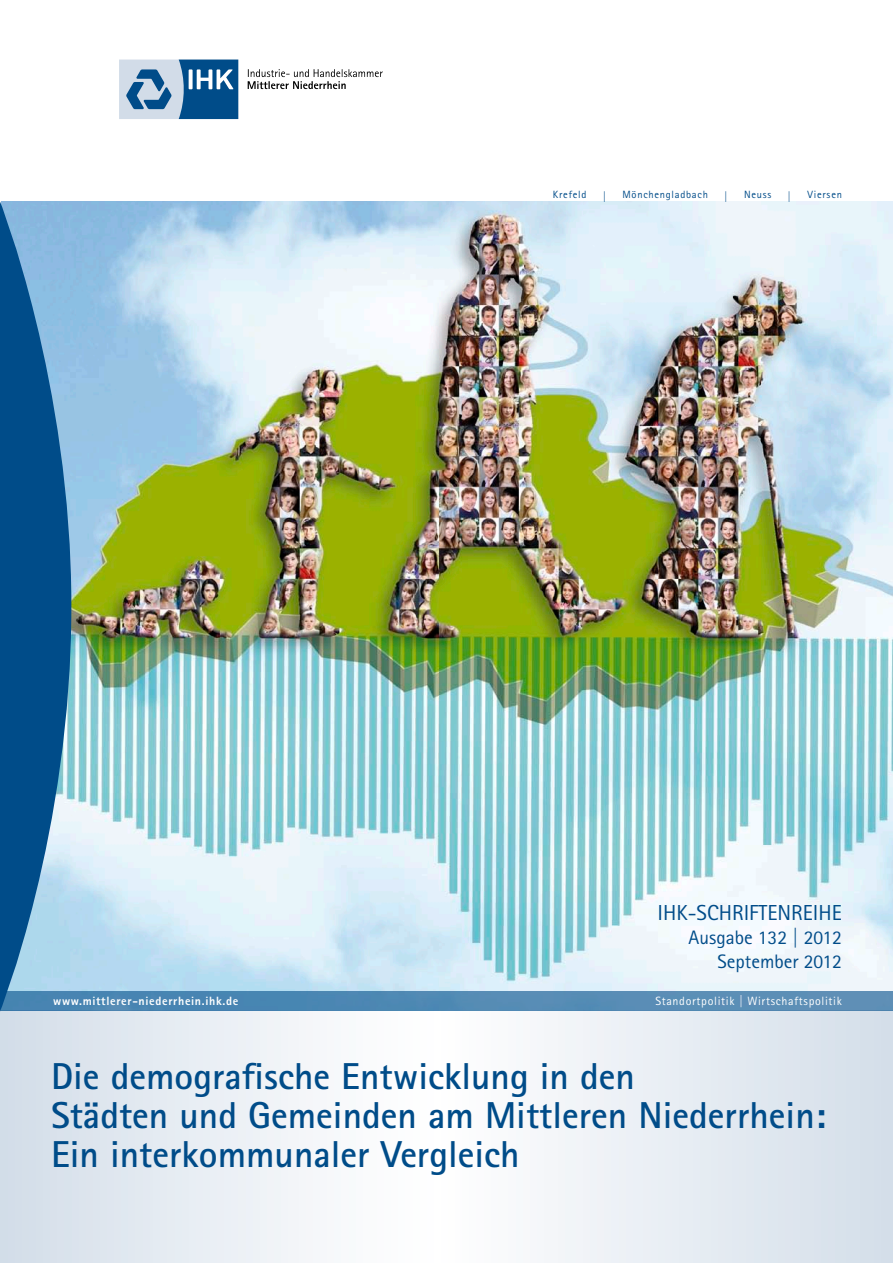
<style>
.page{position:relative;width:893px;height:1263px;background:#fff}
.page>*{position:absolute;margin:0;border:0;box-sizing:border-box;transform-origin:0 0}
.t1{font:700 37.5px/39px "Rotis Sans Serif Pro";color:#004c89}
.t2{font:21.75px "Rotis Sans Serif Pro";color:#004c89}
.t3{font:19.5px/24px "Rotis Sans Serif Pro";color:#004c89;text-align:right}
.t4{font:12px "Rotis Sans Serif Pro";letter-spacing:.055em;color:#fff}
.t5{font:800 12px "Rotis Sans Serif Pro";letter-spacing:.055em;color:#fff}
.t6{font:10.5px "Rotis Sans Serif Pro";letter-spacing:.07em;color:#004c89}
</style>
<div class="page">
<img style="left:71px;top:201px;width:822px;height:790px">
<svg style="left:0;top:1011px;width:893px;height:252px"></svg>
<div style="left:0;top:991px;width:893px;height:20px;background:linear-gradient(to right,#4283b1,#6091b7)"></div>
<svg style="left:119px;top:60px;width:119px;height:59px;background:#6491b6"></svg>
<svg style="left:248px;top:69px;width:135px;height:20px"></svg>
<svg style="left:0;top:201px;width:71px;height:810px;background:#3374a6"></svg>
<p class="t6" style="left:553px;top:188px;width:35px">Krefeld</p>
<p class="t6" style="left:603px;top:190px;width:5px">|</p>
<p class="t6" style="left:622px;top:188px;width:87px">Mönchengladbach</p>
<p class="t6" style="left:724px;top:190px;width:5px">|</p>
<p class="t6" style="left:744px;top:188px;width:29px">Neuss</p>
<p class="t6" style="left:788px;top:190px;width:5px">|</p>
<p class="t6" style="left:807px;top:188px;width:36px">Viersen</p>
<p class="t2" style="left:657px;top:899px;width:186px">IHK-Sch ri ften reih e</p>
<p class="t3" style="left:688px;top:925px;width:155px">Ausgabe 132 | 2012<br>September 2012</p>
<p class="t5" style="left:53px;top:993px;width:187px">www.mittlerer-niederrhein.ihk.de</p>
<p class="t4" style="left:655px;top:994px;width:188px">Standortpolitik | Wirtschaftspolitik</p>
<p class="t1" style="left:51px;top:1056px;width:776px">Die demografische Entwicklung in den<br>Städten und Gemeinden am Mittleren Niederrhein:<br>Ein interkommunaler Vergleich</p>
</div>
